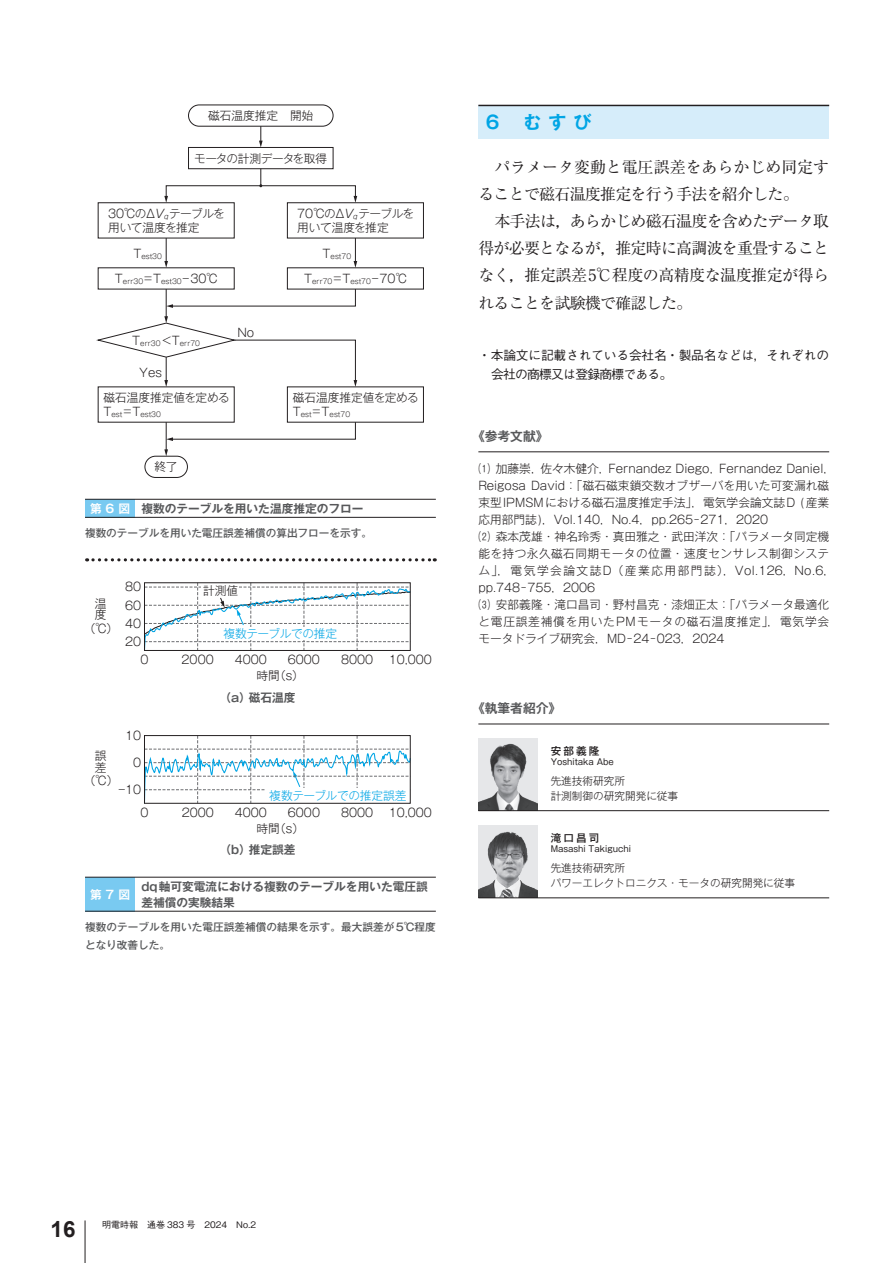
<style>
.page{position:relative;width:893px;height:1263px;background:#fff}
.page>*{position:absolute;margin:0;border:0;box-sizing:border-box;transform-origin:0 0}
.t1{font:700 22.35px "Arial";color:#231f20}
._2_大見出し{font:700 18px "Gothic MB101 Pr 6 N De";color:#00a5e5}
.a_本文{font:15.9px/27.2px "Ryumin Pr 6 N";letter-spacing:-.045em;color:#231f20;text-align:justify}
.a_本文-2{font:15.9px/27.2px "Ryumin Pr 6 N";color:#231f20}
.登録商標{font:500 12.75px/19.2px "Gothic BBB Pr 6 N";letter-spacing:-.015em;color:#231f20}
.文献_著者_見出し{font:700 12.75px "Gothic MB101 Pr 6 N De";color:#57585a}
.参考文献{font:300 11.7px/17px "Gothic MB101 Pr 6 N";color:#231f20}
.参考文献-2{font:300 11.7px/17px "Gothic MB101 Pr 6 N";letter-spacing:.035em;color:#231f20}
.キャプション_タイトル{font:700 11.7px/15.9px "Gothic MB101 Pr 6 N De";color:#57585a}
.参考文献-3{font:300 11.7px/14.1px "Gothic MB101 Pr 6 N";letter-spacing:-.045em;color:#231f20}
.t2{font:300 11.7px "Gothic MB101 Pr 6 N";letter-spacing:-.025em;color:#00a5e5}
.参考文献-4{font:300 11.7px "Gothic MB101 Pr 6 N";letter-spacing:-.05em;color:#231f20}
.キャプション_図表番号{font:700 11.7px "Gothic MB101 Pr 6 N De";letter-spacing:.335em;color:#fff}
.参考文献-5{font:300 11.7px "Gothic MB101 Pr 6 N";color:#231f20;scale:.7 1}
.キャプション_サブ{font:500 10.65px/18px "Gothic MB101 Pr 6 N";color:#57585a}
.c_執筆者紹介_業務内容{font:300 10.65px "Gothic MB101 Pr 6 N";color:#231f20}
.c_執筆者紹介_所属{font:300 10.65px "Gothic MB101 Pr 6 N";color:#231f20}
.c_執筆者_名前{font:500 10.65px "Gothic MB101 Pr 6 N";letter-spacing:.2em;color:#231f20}
.t3{font:500 9px "Gothic BBB Pro";color:#231f20}
.c_執筆者紹介_ローマ字{font:8.55px "Gothic MB101 Pr 6 N";color:#231f20}
.t4{font:300 7.05px "Gothic MB101 Pr 6 N";color:#231f20}
.s1{font-weight:700}
</style>
<div class="page">
<hr style="left:85px;top:1220px;width:1px;height:43px;background:#231f20">
<div style="left:478px;top:105px;width:351px;height:34px;background:#d6edfa"></div>
<hr style="left:478px;top:105px;width:351px;height:1px;background:#231f20">
<hr style="left:478px;top:451px;width:351px;height:1px;background:#231f20">
<hr style="left:478px;top:724px;width:351px;height:1px;background:#231f20">
<img style="left:478px;top:738px;width:60px;height:72px">
<img style="left:478px;top:825px;width:60px;height:72px">
<hr style="left:478px;top:810px;width:351px;height:1px;background:#231f20">
<hr style="left:478px;top:897px;width:351px;height:1px;background:#231f20">
<div style="left:85px;top:877px;width:50px;height:34px;background:#79caf1"></div>
<hr style="left:85px;top:877px;width:351px;height:1px;background:#231f20">
<hr style="left:85px;top:911px;width:351px;height:1px;background:#231f20">
<svg style="left:146px;top:583px;width:265px;height:68px"></svg>
<div style="left:202px;top:583px;width:36px;height:7px;background:#fff"></div>
<div style="left:247px;top:627px;width:8px;height:13px;background:#fff"></div>
<div style="left:300px;top:627px;width:8px;height:13px;background:#fff"></div>
<div style="left:144px;top:582px;width:266px;height:69px;border:1px solid #231f20"></div>
<svg style="left:144px;top:735px;width:267px;height:69px"></svg>
<div style="left:265px;top:788px;width:144px;height:15px;background:#fff"></div>
<div style="left:144px;top:735px;width:266px;height:68px;border:1px solid #231f20"></div>
<div style="left:85px;top:499px;width:50px;height:18px;background:#79caf1"></div>
<hr style="left:85px;top:499px;width:351px;height:1px;background:#231f20">
<hr style="left:85px;top:517px;width:351px;height:1px;background:#231f20">
<div style="left:188px;top:105px;width:145px;height:21px;border:1px solid #231f20;border-radius:11px"></div>
<div style="left:145px;top:456px;width:43px;height:22px;border:1px solid #231f20;border-radius:11px"></div>
<div style="left:188px;top:147px;width:145px;height:22px;border:1px solid #231f20"></div>
<svg style="left:164px;top:238px;width:4px;height:30px"></svg>
<svg style="left:354px;top:238px;width:3px;height:30px"></svg>
<svg style="left:259px;top:126px;width:4px;height:21px"></svg>
<div style="left:166px;top:185px;width:190px;height:12px;border:1px solid #231f20"></div>
<svg style="left:354px;top:196px;width:3px;height:7px"></svg>
<svg style="left:164px;top:196px;width:4px;height:7px"></svg>
<svg style="left:164px;top:422px;width:192px;height:34px"></svg>
<svg style="left:96px;top:289px;width:261px;height:98px"></svg>
<svg style="left:259px;top:169px;width:4px;height:18px"></svg>
<svg style="left:87px;top:558px;width:348px;height:3px"></svg>
<p class="参考文献" style="left:208px;top:106px;width:107px">磁石温度推定　開始</p>
<p class="参考文献-4" style="left:194px;top:148px;width:134px">モータの計測データを取得</p>
<p class="参考文献-3" style="left:108px;top:205px;width:118px">30℃のΔV<sub>q</sub>テーブルを用いて温度を推定</p>
<p class="t4" style="left:133px;top:250px;width:30px"><sup>T</sup>est30</p>
<p class="t4" style="left:115px;top:276px;width:105px"><sup>T</sup>err30<sup>＝T</sup>est30<sup>－30℃</sup></p>
<p class="t4" style="left:132px;top:337px;width:69px"><sup>T</sup>err30<sup>＜T</sup>err70</p>
<p class="参考文献" style="left:139px;top:363px;width:24px">Yes</p>
<p class="参考文献" style="left:103px;top:388px;width:128px">磁石温度推定値を定める</p>
<p class="t4" style="left:103px;top:409px;width:59px"><sup>T</sup>est<sup>＝T</sup>est30</p>
<p class="参考文献" style="left:237px;top:323px;width:18px">No</p>
<p class="参考文献" style="left:155px;top:457px;width:25px">終了</p>
<p class="参考文献-3" style="left:297px;top:205px;width:118px">70℃のΔV<sub>q</sub>テーブルを用いて温度を推定</p>
<p class="t4" style="left:323px;top:250px;width:30px"><sup>T</sup>est70</p>
<p class="t4" style="left:304px;top:276px;width:105px"><sup>T</sup>err70<sup>＝T</sup>est70<sup>－70℃</sup></p>
<p class="参考文献" style="left:293px;top:388px;width:128px">磁石温度推定値を定める</p>
<p class="t4" style="left:293px;top:409px;width:59px"><sup>T</sup>est<sup>＝T</sup>est70</p>
<p class="キャプション_図表番号" style="left:90px;top:499px;width:42px">第6図</p>
<p class="キャプション_タイトル" style="left:141px;top:500px;width:224px">複数のテーブルを用いた温度推定のフロー</p>
<p class="キャプション_サブ" style="left:85px;top:524px;width:289px">複数のテーブルを用いた電圧誤差補償の算出フローを示す。</p>
<p class="参考文献" style="left:95px;top:596px;width:13px;line-height:11.7px">温度</p>
<p class="参考文献" style="left:84px;top:619px;width:36px">（℃）</p>
<p class="参考文献" style="left:125px;top:577px;width:18px">80</p>
<p class="参考文献" style="left:203px;top:581px;width:37px">計測値</p>
<p class="t2" style="left:223px;top:624px;width:115px">複数テーブルでの推定</p>
<p class="参考文献" style="left:125px;top:596px;width:18px">60</p>
<p class="参考文献" style="left:125px;top:614px;width:18px">40</p>
<p class="参考文献" style="left:125px;top:632px;width:18px">20</p>
<p class="参考文献" style="left:141px;top:650px;width:10px">0</p>
<p class="参考文献" style="left:182px;top:650px;width:34px">2000</p>
<p class="参考文献" style="left:235px;top:650px;width:34px">4000</p>
<p class="参考文献" style="left:288px;top:650px;width:34px">6000</p>
<p class="参考文献" style="left:341px;top:650px;width:34px">8000</p>
<p class="参考文献" style="left:389px;top:650px;width:45px">10,000</p>
<p class="キャプション_タイトル" style="left:219px;top:689px;width:78px">（a）磁石温度</p>
<p class="参考文献" style="left:257px;top:666px;width:49px">時間（s）</p>
<p class="参考文献" style="left:95px;top:749px;width:13px;line-height:11.7px">誤差</p>
<p class="参考文献" style="left:84px;top:771px;width:36px">（℃）</p>
<p class="参考文献" style="left:125px;top:726px;width:18px">10</p>
<p class="参考文献" style="left:133px;top:753px;width:10px">0</p>
<p class="参考文献-5" style="left:118px;top:780px;width:35px">－10</p>
<p class="t2" style="left:269px;top:786px;width:139px">複数テーブルでの推定誤差</p>
<p class="参考文献" style="left:257px;top:819px;width:49px">時間（s）</p>
<p class="参考文献" style="left:141px;top:803px;width:10px">0</p>
<p class="参考文献" style="left:182px;top:803px;width:34px">2000</p>
<p class="参考文献" style="left:235px;top:803px;width:34px">4000</p>
<p class="参考文献" style="left:288px;top:803px;width:34px">6000</p>
<p class="参考文献" style="left:341px;top:803px;width:34px">8000</p>
<p class="参考文献" style="left:389px;top:803px;width:45px">10,000</p>
<p class="キャプション_タイトル" style="left:219px;top:841px;width:78px">（b）推定誤差</p>
<p class="キャプション_図表番号" style="left:90px;top:884px;width:42px">第7図</p>
<p class="キャプション_タイトル" style="left:141px;top:878px;width:288px">dq軸可変電流における複数のテーブルを用いた電圧誤差補償の実験結果</p>
<p class="キャプション_サブ" style="left:85px;top:917px;width:352px">複数のテーブルを用いた電圧誤差補償の結果を示す。最大誤差が5℃程度となり改善した。</p>
<p class="_2_大見出し" style="left:486px;top:107px;width:15px">6</p>
<p class="_2_大見出し" style="left:523px;top:107px;width:70px">むすび</p>
<p class="a_本文-2" style="left:478px;top:153px;width:352px;text-indent:16px">パラメータ変動と電圧誤差をあらかじめ同定することで磁石温度推定を行う手法を紹介した。</p>
<p class="a_本文" style="left:478px;top:207px;width:352px;text-indent:16px">本手法は<span class="s1">，</span>あらかじめ磁石温度を含めたデータ取得が必要となるが<span class="s1">，</span>推定時に高調波を重畳することなく<span class="s1">，</span>推定誤差5℃程度の高精度な温度推定が得られることを試験機で確認した。</p>
<p class="登録商標" style="left:491px;top:345px;width:340px;text-indent:-13px">・ 本論文に記載されている会社名・製品名などは，それぞれの会社の商標又は登録商標である。</p>
<p class="文献_著者_見出し" style="left:472px;top:425px;width:78px">《参考文献》</p>
<p class="参考文献" style="left:478px;top:459px;width:358px">⑴ 加藤崇，佐々木健介，Fernandez Diego，Fernandez Daniel，Reigosa David：「磁石磁束鎖交数オブザーバを用いた可変漏れ磁束型IPMSMにおける磁石温度推定手法」，電気学会論文誌D (産業応用部門誌)，Vol.140，No.4，pp.265－271，2020</p>
<p class="参考文献-2" style="left:478px;top:527px;width:358px">⑵ 森本茂雄・神名玲秀・真田雅之・武田洋次：「パラメータ同定機能を持つ永久磁石同期モータの位置・速度センサレス制御システム」，電気学会論文誌D（産業応用部門誌），Vol.126，No.6，pp.748－755，2006</p>
<p class="参考文献" style="left:478px;top:595px;width:352px;text-align:justify">⑶ 安部義隆・滝口昌司・野村昌克・漆畑正太：「パラメータ最適化と電圧誤差補償を用いたPMモータの磁石温度推定」，電気学会モータドライブ研究会，MD－24－023，2024</p>
<p class="文献_著者_見出し" style="left:472px;top:697px;width:91px">《執筆者紹介》</p>
<p class="c_執筆者_名前" style="left:551px;top:742px;width:50px">安部義隆</p>
<p class="c_執筆者紹介_ローマ字" style="left:551px;top:755px;width:65px">Yoshitaka Abe</p>
<p class="c_執筆者紹介_所属" style="left:551px;top:772px;width:76px">先進技術研究所</p>
<p class="c_執筆者紹介_業務内容" style="left:551px;top:787px;width:129px">計測制御の研究開発に従事</p>
<p class="c_執筆者_名前" style="left:551px;top:829px;width:50px">滝口昌司</p>
<p class="c_執筆者紹介_ローマ字" style="left:551px;top:842px;width:82px">Masashi Takiguchi</p>
<p class="c_執筆者紹介_所属" style="left:551px;top:859px;width:76px">先進技術研究所</p>
<p class="c_執筆者紹介_業務内容" style="left:551px;top:874px;width:246px">パワーエレクトロニクス・モータの研究開発に従事</p>
<h1 class="t1" style="left:51px;top:1213px;width:26px">16</h1>
<p class="t3" style="left:102px;top:1218px;width:156px">明電時報　通巻 383 号　2024　No.2</p>
</div>
